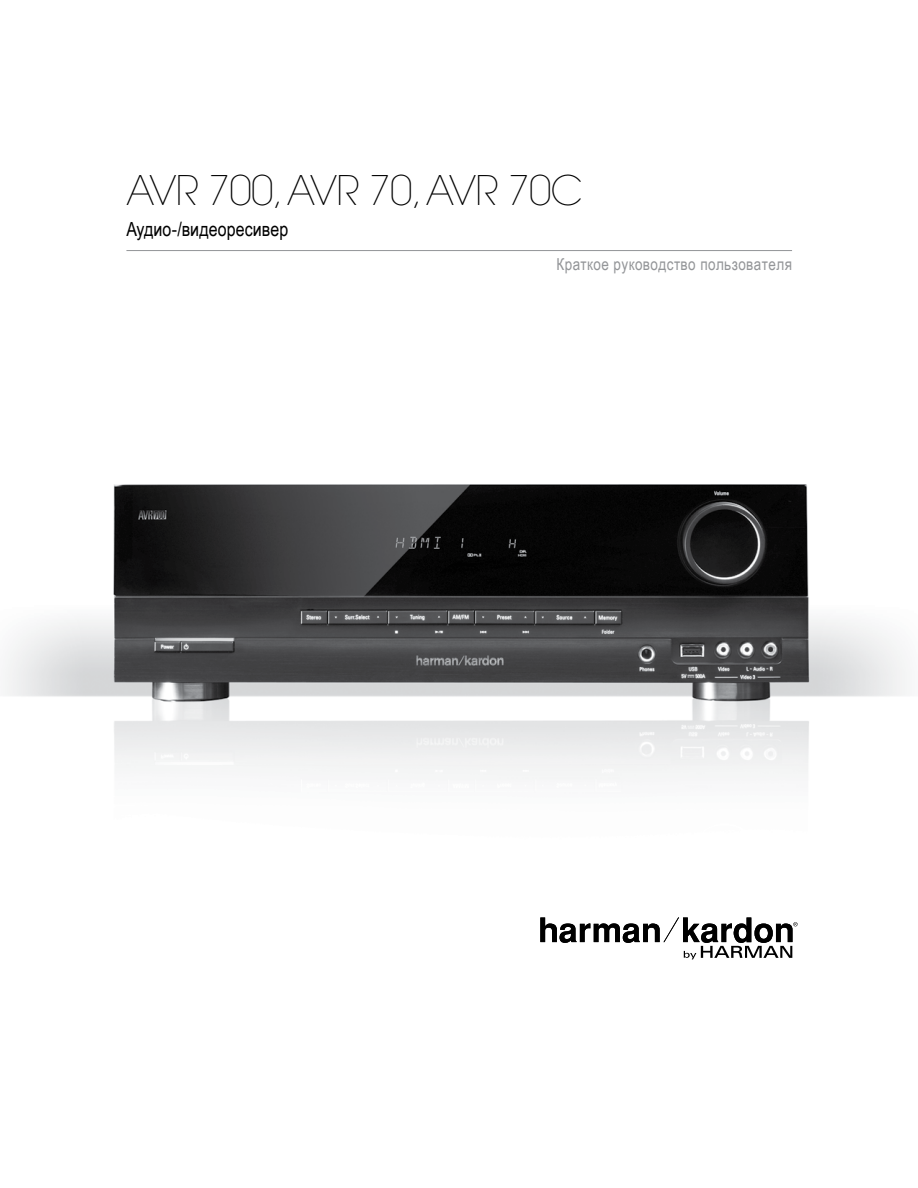
<style>
.page{position:relative;width:918px;height:1188px;background:#fff}
.page>*{position:absolute;margin:0;border:0;box-sizing:border-box;transform-origin:0 0}
.t1{font:200 40.5px "ITC Avant Garde Std";letter-spacing:-.02em;color:#000}
.t2{font:19.5px "Arial Narrow";letter-spacing:.005em;color:#000}
.t3{font:16.5px "Arial Narrow";letter-spacing:.025em;color:#939598}
</style>
<div class="page">
<img style="left:5px;top:484px;width:902px;height:476px">
<svg style="left:540px;top:917px;width:258px;height:42px"></svg>
<hr style="left:126px;top:250px;width:666px;height:1px;background:#939598">
<h1 class="t1" style="left:126px;top:167px;width:458px">AVR 700, AVR 70, AVR 70C</h1>
<p class="t2" style="left:126px;top:215px;width:163px">Аудио-/видеоресивер</p>
<p class="t3" style="left:557px;top:252px;width:237px">Краткое руководство пользователя</p>
</div>
